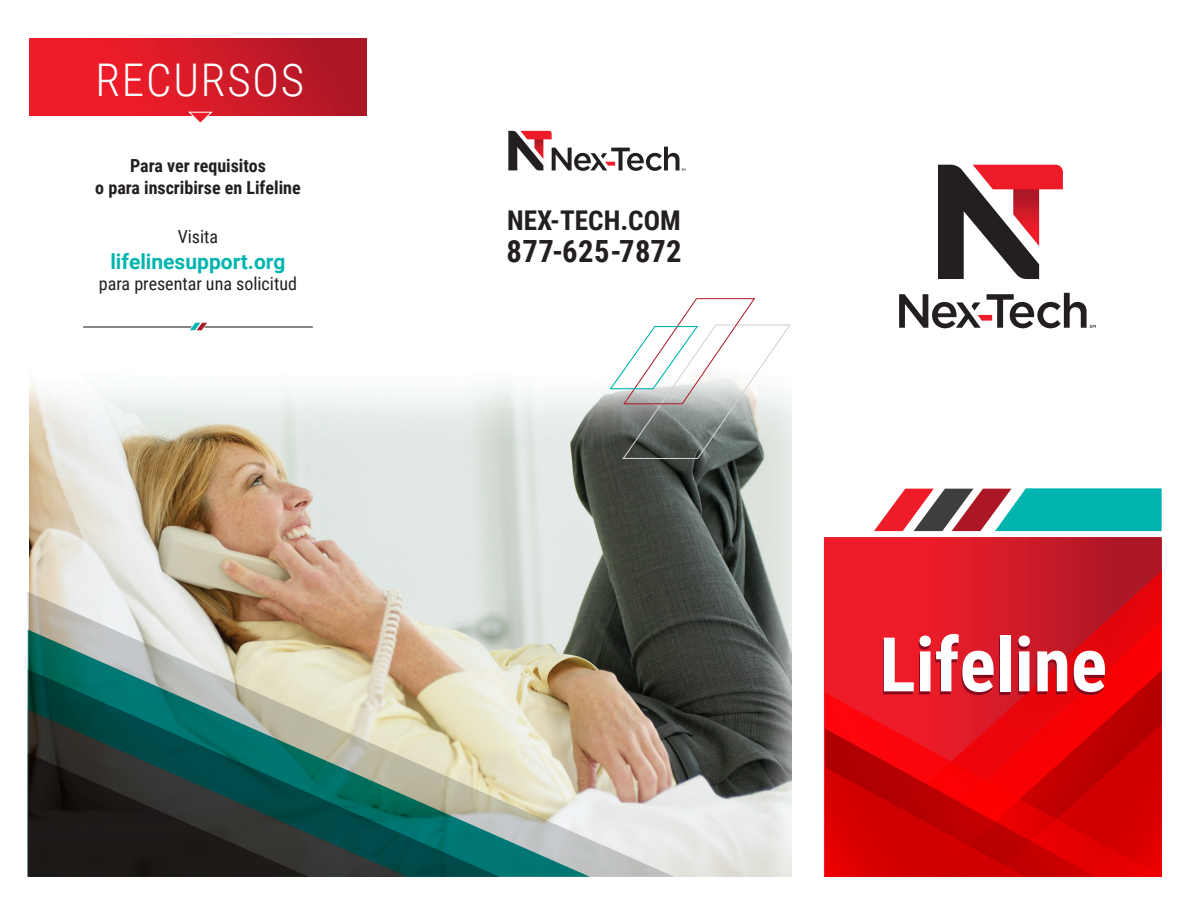
<style>
.page{position:relative;width:1188px;height:918px;background:#fff}
.page>*{position:absolute;margin:0;border:0;box-sizing:border-box;transform-origin:0 0}
.t1{font:700 75.6px "Roboto Condensed";color:#fff}
.t2{font:300 45px "Roboto Condensed";letter-spacing:.04em;color:#fff}
.t3{font:700 30.6px "Roboto Condensed";letter-spacing:.02em;color:#231f20}
.t4{font:700 27.15px "Roboto Condensed";color:#231f20}
.t5{font:700 21px "Roboto";color:#00b5af}
.t6{font:700 18px/21.6px "Roboto Condensed";color:#231f20;text-align:center}
.t7{font:18px "Roboto Condensed";color:#231f20}
</style>
<div class="page">
<div style="left:29px;top:38px;width:338px;height:77px;background:linear-gradient(to right,#fc1d29,#ac1826)"></div>
<img style="left:29px;top:382px;width:763px;height:495px">
<svg style="left:938px;top:165px;width:125px;height:114px"></svg>
<svg style="left:899px;top:293px;width:197px;height:35px"></svg>
<svg style="left:508px;top:131px;width:178px;height:40px"></svg>
<svg style="left:826px;top:537px;width:334px;height:34px;background:#d31a27"></svg>
<svg style="left:824px;top:571px;width:336px;height:306px;background:#dc1925"></svg>
<svg style="left:879px;top:620px;width:281px;height:73px;background:#e0141f"></svg>
<svg style="left:934px;top:670px;width:226px;height:23px;background:#e20e16"></svg>
<svg style="left:826px;top:693px;width:334px;height:31px;background:#e50e16"></svg>
<svg style="left:825px;top:724px;width:337px;height:153px;background:#d70103"></svg>
<svg style="left:609px;top:298px;width:182px;height:162px"></svg>
<svg style="left:83px;top:323px;width:230px;height:7px"></svg>
<svg style="left:189px;top:112px;width:23px;height:11px"></svg>
<svg style="left:874px;top:488px;width:286px;height:43px"></svg>
<h2 class="t2" style="left:95px;top:48px;width:210px">RECURSOS</h2>
<p class="t6" style="left:95px;top:155px;width:207px">Para ver requisitos<br>o para inscribirse en Lifeline</p>
<p class="t7" style="left:178px;top:224px;width:42px">Visita</p>
<p class="t5" style="left:110px;top:246px;width:177px">lifelinesupport.org</p>
<p class="t7" style="left:99px;top:271px;width:200px">para presentar una solicitud</p>
<h3 class="t4" style="left:507px;top:201px;width:175px">NEX-TECH.COM</h3>
<h3 class="t3" style="left:506px;top:230px;width:177px">877-625-7872</h3>
<h1 class="t1" style="left:880px;top:612px;width:229px">Lifeline</h1>
</div>
